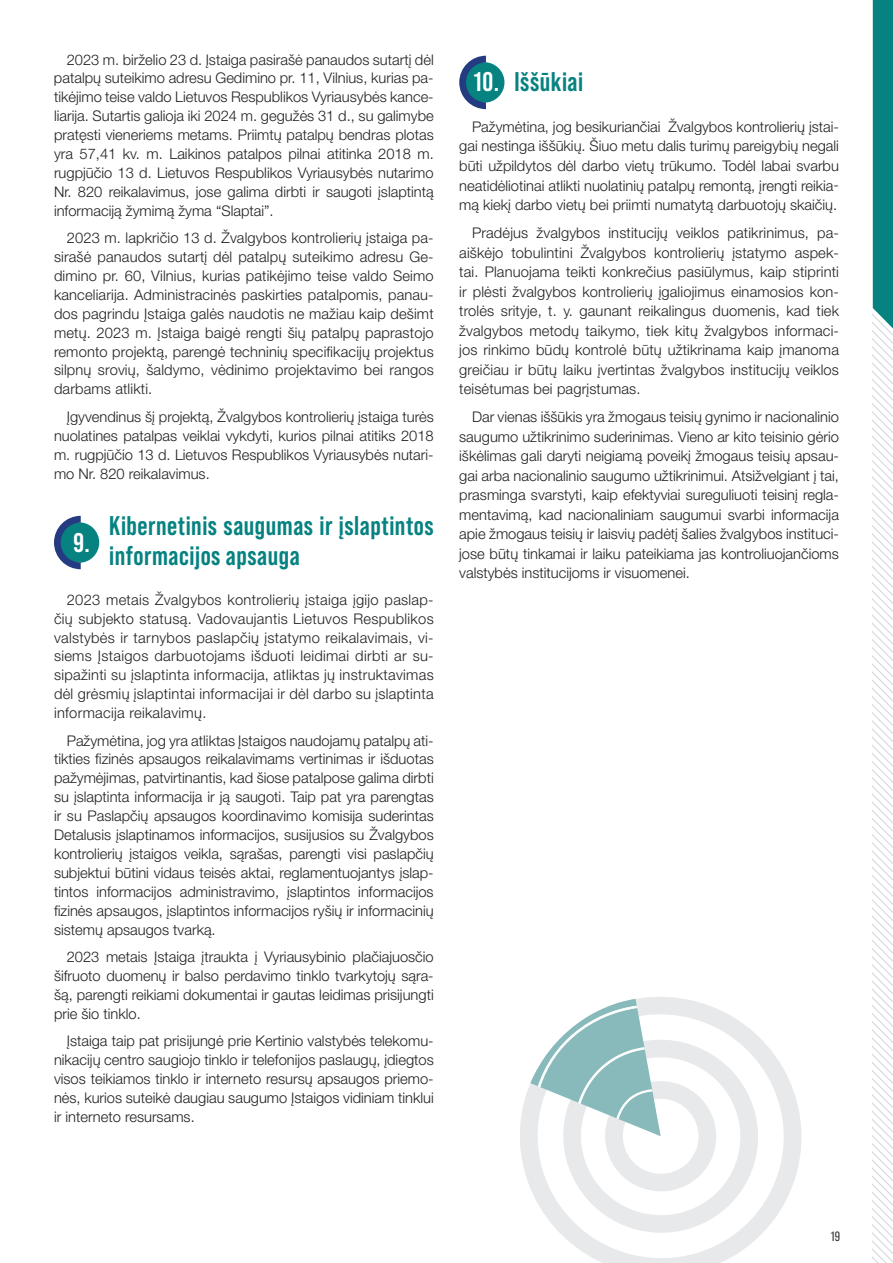
<style>
.page{position:relative;width:893px;height:1263px;background:#fff}
.page>*{position:absolute;margin:0;border:0;box-sizing:border-box;transform-origin:0 0}
.t1{font:700 27px/30px "Bebas Neue Pro";letter-spacing:.02em;color:#068281}
.t2{font:700 27px "Bebas Neue Pro";color:#fff}
.t3{font:300 14.7px/18.9px "Helvetica Neue LT Pro";color:#231f20;text-align:justify}
.t4{font:13.5px "Bebas Neue Pro";color:#312f30}
</style>
<div class="page">
<svg style="left:873px;top:0;width:20px;height:1263px"></svg>
<div style="left:59px;top:522px;width:40px;height:41px;background:#068281;border-radius:50%"></div>
<svg style="left:54px;top:516px;width:27px;height:53px"></svg>
<div style="left:464px;top:62px;width:40px;height:41px;background:#068281;border-radius:50%"></div>
<svg style="left:459px;top:56px;width:27px;height:53px"></svg>
<svg style="left:520px;top:997px;width:282px;height:266px"></svg>
<svg style="left:530px;top:999px;width:131px;height:137px"></svg>
<p class="t3" style="left:54px;top:50px;width:381px;text-indent:13px">2023 m. birželio 23 d. Įstaiga pasirašė panaudos sutartį dėl patalpų suteikimo adresu Gedimino pr. 11, Vilnius, kurias pa&shy;tikėjimo teise valdo Lietuvos Respublikos Vyriausybės kance&shy;liarija. Sutartis galioja iki 2024 m. gegužės 31 d., su galimybe pratęsti vieneriems metams. Priimtų patalpų bendras plotas yra 57,41 kv. m. Laikinos patalpos pilnai atitinka 2018 m. rugpjūčio 13 d. Lietuvos Respublikos Vyriausybės nutarimo Nr. 820 reikalavimus, jose galima dirbti ir saugoti įslaptintą informaciją žymimą žyma “Slaptai”.</p>
<p class="t3" style="left:54px;top:228px;width:381px;text-indent:13px">2023 m. lapkričio 13 d. Žvalgybos kontrolierių įstaiga pa&shy;sirašė panaudos sutartį dėl patalpų suteikimo adresu Ge&shy;dimino pr. 60, Vilnius, kurias patikėjimo teise valdo Seimo kanceliarija. Administracinės paskirties patalpomis, panau&shy;dos pagrindu Įstaiga galės naudotis ne mažiau kaip dešimt metų. 2023 m. Įstaiga baigė rengti šių patalpų paprastojo remonto projektą, parengė techninių specifikacijų projektus silpnų srovių, šaldymo, vėdinimo projektavimo bei rangos darbams atlikti.</p>
<p class="t3" style="left:54px;top:407px;width:381px;text-indent:13px">Įgyvendinus šį projektą, Žvalgybos kontrolierių įstaiga turės nuolatines patalpas veiklai vykdyti, kurios pilnai atitiks 2018 m. rugpjūčio 13 d. Lietuvos Respublikos Vyriausybės nutari&shy;mo Nr. 820 reikalavimus.</p>
<h1 class="t1" style="left:109px;top:510px;width:326px">Kibernetinis saugumas ir įslaptintos informacijos apsauga</h1>
<p class="t3" style="left:54px;top:590px;width:381px;text-indent:13px">2023 metais Žvalgybos kontrolierių įstaiga įgijo paslap&shy;čių subjekto statusą. Vadovaujantis Lietuvos Respublikos valstybės ir tarnybos paslapčių įstatymo reikalavimais, vi&shy;siems Įstaigos darbuotojams išduoti leidimai dirbti ar su&shy;sipažinti su įslaptinta informacija, atliktas jų instruktavimas dėl grėsmių įslaptintai informacijai ir dėl darbo su įslaptinta informacija reikalavimų.</p>
<p class="t3" style="left:54px;top:731px;width:381px;text-indent:13px">Pažymėtina, jog yra atliktas Įstaigos naudojamų patalpų ati&shy;tikties fizinės apsaugos reikalavimams vertinimas ir išduotas pažymėjimas, patvirtinantis, kad šiose patalpose galima dirbti su įslaptinta informacija ir ją saugoti. Taip pat yra parengtas ir su Paslapčių apsaugos koordinavimo komisija suderintas Detalusis įslaptinamos informacijos, susijusios su Žvalgybos kontrolierių įstaigos veikla, sąrašas, parengti visi paslapčių subjektui būtini vidaus teisės aktai, reglamentuojantys įslap&shy;tintos informacijos administravimo, įslaptintos informacijos fizinės apsaugos, įslaptintos informacijos ryšių ir informacinių sistemų apsaugos tvarką.</p>
<p class="t3" style="left:54px;top:947px;width:381px;text-indent:13px">2023 metais Įstaiga įtraukta į Vyriausybinio plačiajuosčio šifruoto duomenų ir balso perdavimo tinklo tvarkytojų sąra&shy;šą, parengti reikiami dokumentai ir gautas leidimas prisijungti prie šio tinklo.</p>
<p class="t3" style="left:54px;top:1031px;width:381px;text-indent:13px">Įstaiga taip pat prisijungė prie Kertinio valstybės telekomu&shy;nikacijų centro saugiojo tinklo ir telefonijos paslaugų, įdiegtos visos teikiamos tinklo ir interneto resursų apsaugos priemo&shy;nės, kurios suteikė daugiau saugumo Įstaigos vidiniam tinklui ir interneto resursams.</p>
<h1 class="t2" style="left:73px;top:527px;width:18px">9.</h1>
<h1 class="t2" style="left:474px;top:66px;width:27px">10.</h1>
<h1 class="t1" style="left:514px;top:66px;width:70px">Iššūkiai</h1>
<p class="t3" style="left:459px;top:117px;width:381px;line-height:19.5px;text-indent:13px">Pažymėtina, jog besikuriančiai Žvalgybos kontrolierių įstai&shy;gai nestinga iššūkių. Šiuo metu dalis turimų pareigybių negali būti užpildytos dėl darbo vietų trūkumo. Todėl labai svarbu neatidėliotinai atlikti nuolatinių patalpų remontą, įrengti reikia&shy;mą kiekį darbo vietų bei priimti numatytą darbuotojų skaičių.</p>
<p class="t3" style="left:459px;top:223px;width:381px;line-height:19.5px;text-indent:13px">Pradėjus žvalgybos institucijų veiklos patikrinimus, pa&shy;aiškėjo tobulintini Žvalgybos kontrolierių įstatymo aspek&shy;tai. Planuojama teikti konkrečius pasiūlymus, kaip stiprinti ir plėsti žvalgybos kontrolierių įgaliojimus einamosios kon&shy;trolės srityje, t. y. gaunant reikalingus duomenis, kad tiek žvalgybos metodų taikymo, tiek kitų žvalgybos informaci&shy;jos rinkimo būdų kontrolė būtų užtikrinama kaip įmanoma greičiau ir būtų laiku įvertintas žvalgybos institucijų veiklos teisėtumas bei pagrįstumas.</p>
<p class="t3" style="left:459px;top:407px;width:381px;line-height:19.5px;text-indent:13px">Dar vienas iššūkis yra žmogaus teisių gynimo ir nacionalinio saugumo užtikrinimo suderinimas. Vieno ar kito teisinio gėrio iškėlimas gali daryti neigiamą poveikį žmogaus teisių apsau&shy;gai arba nacionalinio saugumo užtikrinimui. Atsižvelgiant į tai, prasminga svarstyti, kaip efektyviai sureguliuoti teisinį regla&shy;mentavimą, kad nacionaliniam saugumui svarbi informacija apie žmogaus teisių ir laisvių padėtį šalies žvalgybos instituci&shy;jose būtų tinkamai ir laiku pateikiama jas kontroliuojančioms valstybės institucijoms ir visuomenei.</p>
<p class="t4" style="left:831px;top:1228px;width:11px">19</p>
</div>
